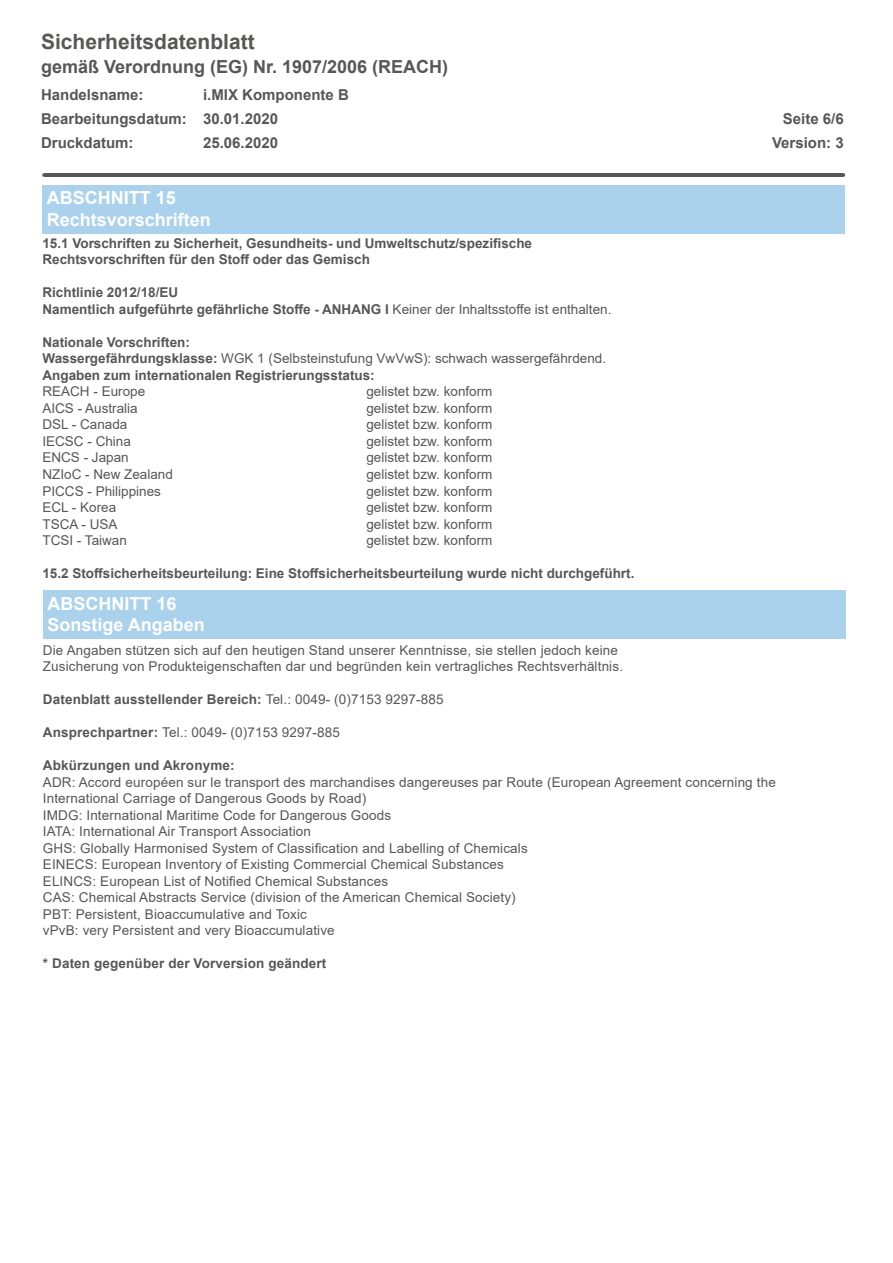
<style>
.page{position:relative;width:893px;height:1263px;background:#fff}
.page>*{position:absolute;margin:0;border:0;box-sizing:border-box;transform-origin:0 0}
.t1{font:700 21px "Arial";color:#575756}
.t2{font:700 18px "Arial";color:#fff}
.t3{font:700 18px "Arial";color:#575756}
.t4{font:700 15px "Arial";color:#575756}
.t5{font:13.5px "Arial";letter-spacing:.01em;color:#575756}
.t6{font:700 13.5px "Arial";color:#575756}
.s1{font-weight:400}
.s2{font-weight:700}
</style>
<div class="page">
<hr style="left:44px;top:173px;width:800px;height:4px;background:#575756">
<div style="left:42px;top:185px;width:803px;height:49px;background:#aad2ed"></div>
<div style="left:43px;top:590px;width:803px;height:49px;background:#aad2ed"></div>
<p class="t1" style="left:41px;top:27px;width:215px">Sicherheitsdatenblatt</p>
<p class="t3" style="left:41px;top:54px;width:409px">gemäß Verordnung (EG) Nr. 1907/2006 (REACH)</p>
<p class="t4" style="left:41px;top:84px;width:104px">Handelsname:</p>
<p class="t4" style="left:203px;top:84px;width:147px">i.MIX Komponente B</p>
<p class="t4" style="left:41px;top:108px;width:239px">Bearbeitungsdatum: 30.01.2020</p>
<p class="t4" style="left:783px;top:108px;width:62px">Seite 6/6</p>
<p class="t4" style="left:41px;top:132px;width:94px">Druckdatum:</p>
<p class="t4" style="left:203px;top:132px;width:77px">25.06.2020</p>
<p class="t4" style="left:772px;top:132px;width:73px">Version: 3</p>
<p class="t2" style="left:47px;top:185px;width:131px">ABSCHNITT 15</p>
<p class="t2" style="left:47px;top:207px;width:166px">Rechtsvorschriften</p>
<p class="t6" style="left:42px;top:234px;width:491px">15.1 Vorschriften zu Sicherheit, Gesundheits- und Umweltschutz/spezifische</p>
<p class="t6" style="left:42px;top:250px;width:329px">Rechtsvorschriften für den Stoff oder das Gemisch</p>
<p class="t6" style="left:42px;top:283px;width:137px">Richtlinie 2012/18/EU</p>
<p class="t6" style="left:42px;top:300px;width:571px">Namentlich aufgeführte gefährliche Stoffe - ANHANG I <span class="s1">Keiner der Inhaltsstoffe ist enthalten.</span></p>
<p class="t6" style="left:42px;top:333px;width:149px">Nationale Vorschriften:</p>
<p class="t5" style="left:42px;top:349px;width:565px"><span class="s2">Wassergefährdungsklasse:</span> WGK 1 (Selbsteinstufung VwVwS): schwach wassergefährdend.</p>
<p class="t6" style="left:42px;top:366px;width:334px">Angaben zum internationalen Registrierungsstatus:</p>
<p class="t5" style="left:42px;top:382px;width:104px">REACH - Europe</p>
<p class="t5" style="left:366px;top:382px;width:128px">gelistet bzw. konform</p>
<p class="t5" style="left:42px;top:399px;width:97px">AICS - Australia</p>
<p class="t5" style="left:366px;top:399px;width:128px">gelistet bzw. konform</p>
<p class="t5" style="left:42px;top:415px;width:87px">DSL - Canada</p>
<p class="t5" style="left:366px;top:415px;width:128px">gelistet bzw. konform</p>
<p class="t5" style="left:42px;top:432px;width:90px">IECSC - China</p>
<p class="t5" style="left:366px;top:432px;width:128px">gelistet bzw. konform</p>
<p class="t5" style="left:42px;top:448px;width:88px">ENCS - Japan</p>
<p class="t5" style="left:366px;top:448px;width:128px">gelistet bzw. konform</p>
<p class="t5" style="left:42px;top:465px;width:132px">NZIoC - New Zealand</p>
<p class="t5" style="left:366px;top:465px;width:128px">gelistet bzw. konform</p>
<p class="t5" style="left:42px;top:481px;width:120px">PICCS - Philippines</p>
<p class="t5" style="left:366px;top:481px;width:128px">gelistet bzw. konform</p>
<p class="t5" style="left:42px;top:498px;width:75px">ECL - Korea</p>
<p class="t5" style="left:366px;top:498px;width:128px">gelistet bzw. konform</p>
<p class="t5" style="left:42px;top:514px;width:77px">TSCA - USA</p>
<p class="t5" style="left:366px;top:514px;width:128px">gelistet bzw. konform</p>
<p class="t5" style="left:42px;top:531px;width:86px">TCSI - Taiwan</p>
<p class="t5" style="left:366px;top:531px;width:128px">gelistet bzw. konform</p>
<p class="t6" style="left:42px;top:564px;width:593px">15.2 Stoffsicherheitsbeurteilung: Eine Stoffsicherheitsbeurteilung wurde nicht durchgeführt.</p>
<p class="t2" style="left:47px;top:590px;width:131px">ABSCHNITT 16</p>
<p class="t2" style="left:47px;top:612px;width:159px">Sonstige Angaben</p>
<p class="t5" style="left:43px;top:641px;width:577px">Die Angaben stützen sich auf den heutigen Stand unserer Kenntnisse, sie stellen jedoch keine</p>
<p class="t5" style="left:43px;top:657px;width:582px">Zusicherung von Produkteigenschaften dar und begründen kein vertragliches Rechtsverhältnis.</p>
<p class="t6" style="left:43px;top:690px;width:402px">Datenblatt ausstellender Bereich: <span class="s1">Tel.: 0049- (0)7153 9297-885</span></p>
<p class="t5" style="left:43px;top:723px;width:299px"><span class="s2">Ansprechpartner:</span> Tel.: 0049- (0)7153 9297-885</p>
<p class="t6" style="left:43px;top:756px;width:193px">Abkürzungen und Akronyme:</p>
<p class="t5" style="left:43px;top:773px;width:734px">ADR: Accord européen sur le transport des marchandises dangereuses par Route (European Agreement concerning the</p>
<p class="t5" style="left:43px;top:789px;width:325px">International Carriage of Dangerous Goods by Road)</p>
<p class="t5" style="left:43px;top:806px;width:350px">IMDG: International Maritime Code for Dangerous Goods</p>
<p class="t5" style="left:43px;top:822px;width:270px">IATA: International Air Transport Association</p>
<p class="t5" style="left:43px;top:839px;width:486px">GHS: Globally Harmonised System of Classification and Labelling of Chemicals</p>
<p class="t5" style="left:43px;top:855px;width:462px">EINECS: European Inventory of Existing Commercial Chemical Substances</p>
<p class="t5" style="left:43px;top:872px;width:347px">ELINCS: European List of Notified Chemical Substances</p>
<p class="t5" style="left:43px;top:888px;width:474px">CAS: Chemical Abstracts Service (division of the American Chemical Society)</p>
<p class="t5" style="left:43px;top:905px;width:266px">PBT: Persistent, Bioaccumulative and Toxic</p>
<p class="t5" style="left:43px;top:921px;width:293px">vPvB: very Persistent and very Bioaccumulative</p>
<p class="t6" style="left:43px;top:954px;width:285px">* Daten gegenüber der Vorversion geändert</p>
</div>
